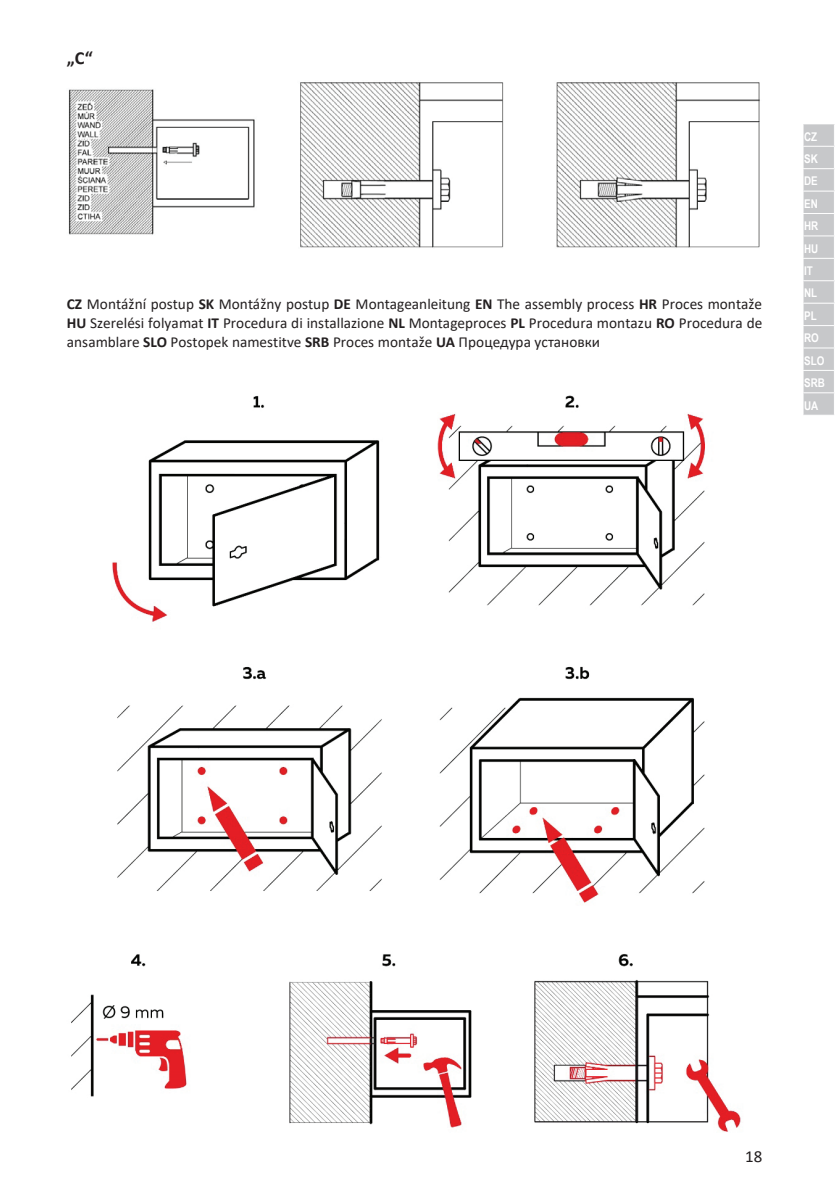
<style>
.page{position:relative;width:840px;height:1191px;background:#fff}
.page>*{position:absolute;margin:0;border:0;box-sizing:border-box;transform-origin:0 0}
.t1{font:700 18.4px "Calibri";color:#231f20}
.t2{font:17px "Calibri";color:#231f20}
.t3{font:15.2px/18.6px "Calibri";letter-spacing:.005em;color:#231f20;text-align:justify}
.t4{font:700 12px/22.4px "Arial Narrow";color:#fff}
.s1{font-weight:700}
</style>
<div class="page">
<img style="left:68px;top:82px;width:692px;height:166px">
<img style="left:71px;top:395px;width:670px;height:737px">
<svg style="left:803px;top:124px;width:31px;height:291px;background:#cacbcd"></svg>
<hr style="left:802px;top:191px;width:32px;height:1px;background:#fff">
<p class="t1" style="left:67px;top:45px;width:27px">„C“</p>
<p class="t3" style="left:67px;top:294px;width:696px"><span class="s1">CZ</span> Montážní postup <span class="s1">SK</span> Montážny postup <span class="s1">DE</span> Montageanleitung <span class="s1">EN</span> The assembly process <span class="s1">HR</span> Proces montaže <span class="s1">HU</span> Szerelési folyamat <span class="s1">IT</span> Procedura di installazione <span class="s1">NL</span> Montageproces <span class="s1">PL</span> Procedura montazu <span class="s1">RO</span> Procedura de ansamblare <span class="s1">SLO</span> Postopek namestitve <span class="s1">SRB</span> Proces montaže <span class="s1">UA</span> Процедура установки</p>
<p class="t4" style="left:803px;top:125px;width:22px">CZ<br>SK<br>DE<br>EN<br>HR<br>HU<br>IT<br>NL<br>PL<br>RO<br>SLO<br>SRB<br>UA</p>
<p class="t2" style="left:744px;top:1144px;width:19px">18</p>
</div>
